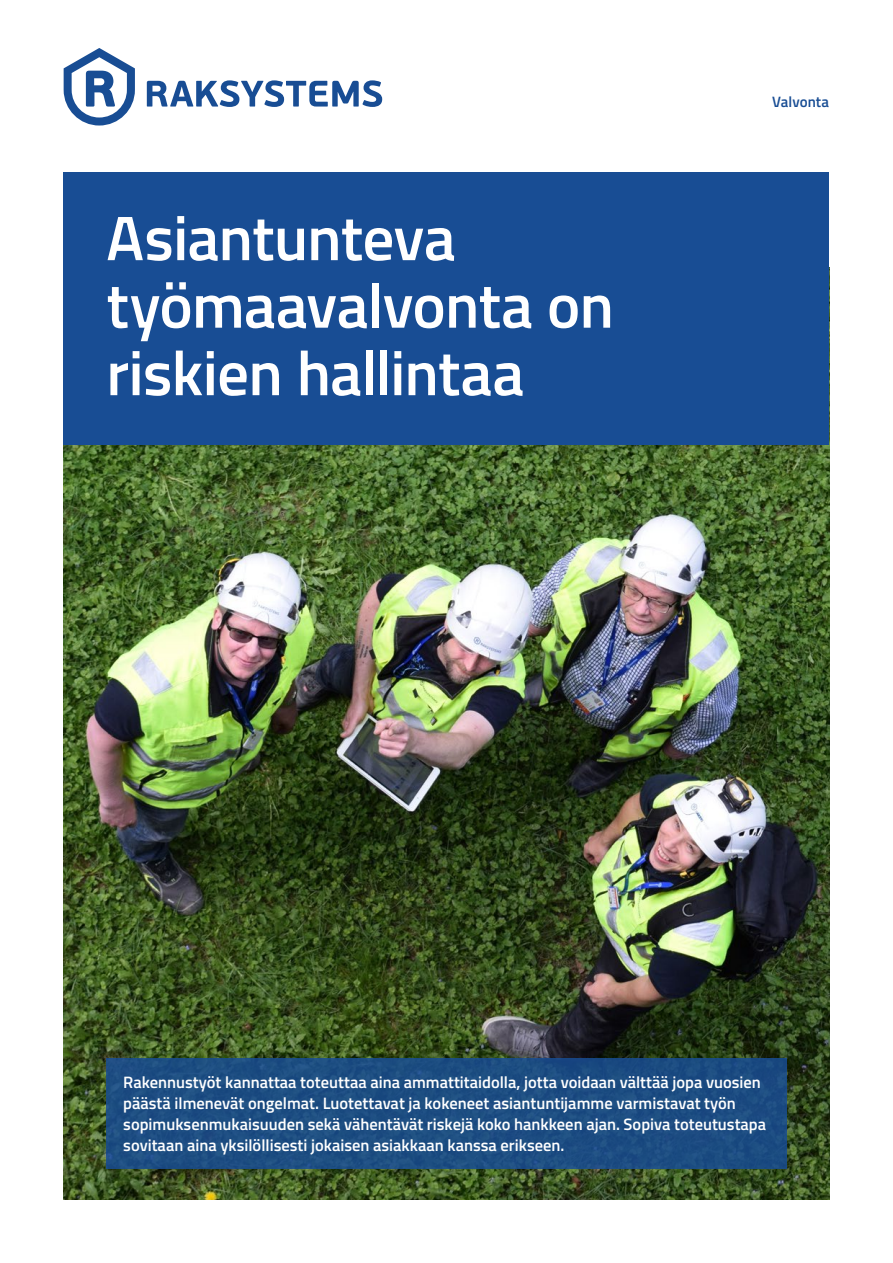
<style>
.page{position:relative;width:893px;height:1263px;background:#fff}
.page>*{position:absolute;margin:0;border:0;box-sizing:border-box;transform-origin:0 0}
.Headline{font:600 63px/67.5px "Titillium";letter-spacing:-.01em;color:#fff}
.t1{font:600 16.5px/21px "Titillium";color:#fff}
.t2{font:600 15px "Titillium";letter-spacing:.005em;color:#184d94}
</style>
<div class="page">
<img style="left:64px;top:444px;width:765px;height:755px">
<div style="left:64px;top:172px;width:765px;height:272px;background:#184d94"></div>
<div style="left:106px;top:1059px;width:681px;height:110px;background:#1c4d81"></div>
<svg style="left:147px;top:80px;width:235px;height:27px"></svg>
<svg style="left:64px;top:48px;width:71px;height:78px"></svg>
<p class="Headline" style="left:106px;top:201px;width:509px">Asiantunteva työmaavalvonta on riskien hallintaa</p>
<p class="t2" style="left:772px;top:90px;width:59px">Valvonta</p>
<p class="t1" style="left:123px;top:1071px;width:644px">Rakennustyöt kannattaa toteuttaa aina ammattitaidolla, jotta voidaan välttää jopa vuosien päästä ilmenevät ongelmat. Luotettavat ja kokeneet asiantuntijamme varmistavat työn sopimuksenmukaisuuden sekä vähentävät riskejä koko hankkeen ajan. Sopiva toteutustapa sovitaan aina yksilöllisesti jokaisen asiakkaan kanssa erikseen.</p>
</div>
